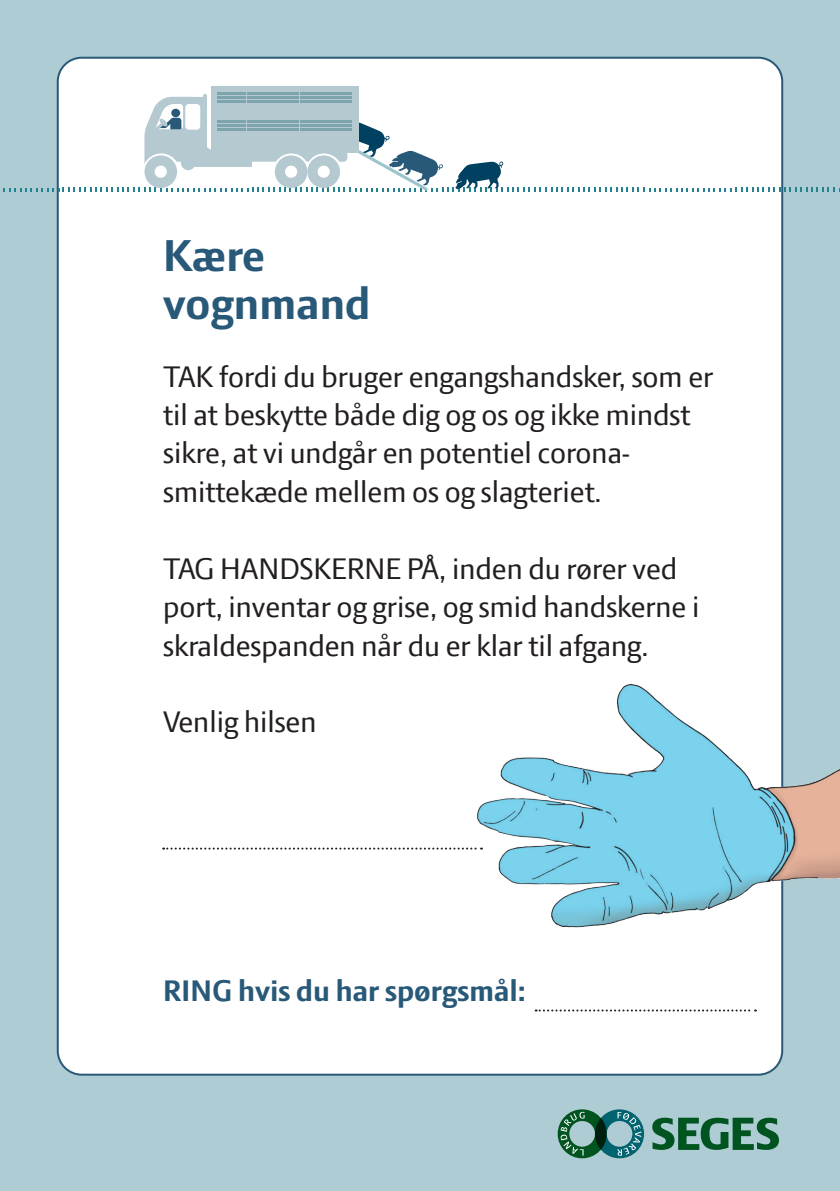
<style>
.page{position:relative;width:840px;height:1191px;background:#fff}
.page>*{position:absolute;margin:0;border:0;box-sizing:border-box;transform-origin:0 0}
.t1{font:700 48px "LF Press Sans";color:#295978}
.t2{font:32px/38.4px "LF Press Sans";color:#231f20}
.t3{font:700 32px "LF Press Sans";color:#295978}
</style>
<div class="page">
<div style="left:0;top:0;width:839px;height:1191px;background:#aeccd3"></div>
<div style="left:58px;top:58px;width:723px;height:1016px;background:#fff;border-radius:24px"></div>
<svg style="left:557px;top:1109px;width:86px;height:49px"></svg>
<svg style="left:652px;top:1117px;width:126px;height:32px"></svg>
<img style="left:449px;top:660px;width:390px;height:277px">
<div style="left:210px;top:87px;width:148px;height:66px;background:linear-gradient(to right,#b5c9d1,#b5c9d1)"></div>
<svg style="left:4px;top:97px;width:831px;height:96px"></svg>
<hr style="left:203px;top:94px;width:4px;height:55px;background:#b5c9d1;border-radius:2px">
<div style="left:181px;top:155px;width:14px;height:15px;background:#b5c9d1;border-radius:50%"></div>
<div style="left:194px;top:155px;width:57px;height:12px;background:#b5c9d1"></div>
<hr style="left:300px;top:93px;width:51px;height:2px;background:#7da3ad">
<hr style="left:300px;top:97px;width:51px;height:2px;background:#7da3ad">
<hr style="left:300px;top:101px;width:51px;height:2px;background:#7da3ad">
<hr style="left:300px;top:120px;width:51px;height:2px;background:#7da3ad">
<hr style="left:300px;top:124px;width:51px;height:2px;background:#7da3ad">
<hr style="left:300px;top:128px;width:51px;height:2px;background:#7da3ad">
<hr style="left:247px;top:93px;width:52px;height:2px;background:#7da3ad">
<hr style="left:247px;top:97px;width:52px;height:2px;background:#7da3ad">
<hr style="left:247px;top:101px;width:52px;height:2px;background:#7da3ad">
<hr style="left:247px;top:120px;width:52px;height:2px;background:#7da3ad">
<hr style="left:247px;top:124px;width:52px;height:2px;background:#7da3ad">
<hr style="left:247px;top:128px;width:52px;height:2px;background:#7da3ad">
<hr style="left:217px;top:93px;width:29px;height:2px;background:#7da3ad">
<hr style="left:217px;top:97px;width:29px;height:2px;background:#7da3ad">
<hr style="left:217px;top:101px;width:29px;height:2px;background:#7da3ad">
<hr style="left:217px;top:120px;width:29px;height:2px;background:#7da3ad">
<hr style="left:217px;top:124px;width:29px;height:2px;background:#7da3ad">
<hr style="left:217px;top:128px;width:29px;height:2px;background:#7da3ad">
<svg style="left:163px;top:847px;width:318px;height:2px"></svg>
<svg style="left:535px;top:1009px;width:220px;height:2px"></svg>
<p class="t1" style="left:163px;top:228px;width:103px">Kære</p>
<p class="t1" style="left:163px;top:276px;width:209px">vognmand</p>
<p class="t2" style="left:163px;top:356px;width:551px">TAK fordi du bruger engangshandsker, som er til at beskytte både dig og os og ikke mindst sikre, at vi undgår en potentiel corona&shy;smittekæde mellem os og slagteriet.</p>
<p class="t2" style="left:163px;top:548px;width:537px">TAG HANDSKERNE PÅ, inden du rører ved port, inventar og grise, og smid handskerne i skraldespanden når du er klar til afgang.</p>
<p class="t2" style="left:163px;top:702px;width:155px">Venlig hilsen</p>
<p class="t3" style="left:163px;top:972px;width:364px">RING hvis du har spørgsmål:</p>
</div>
